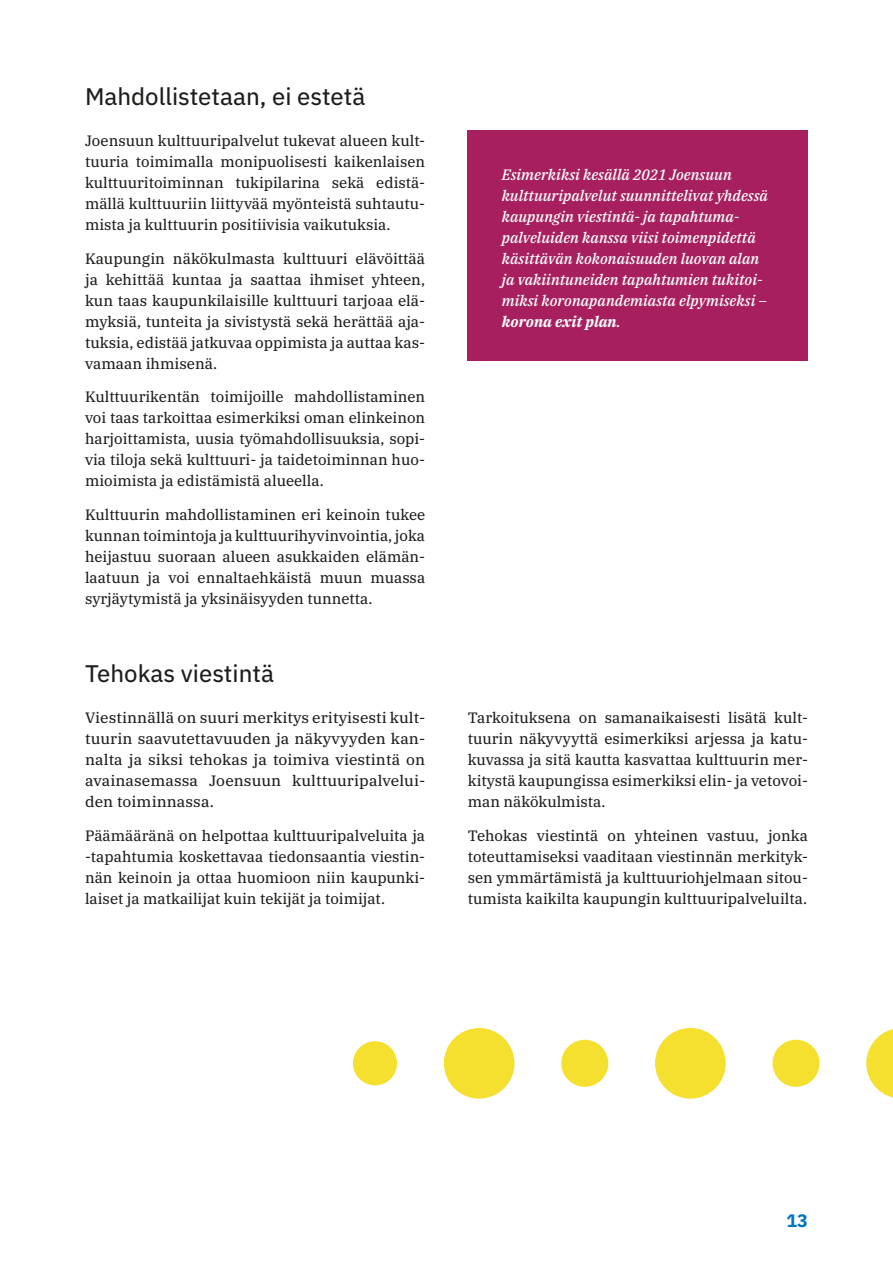
<style>
.page{position:relative;width:893px;height:1263px;background:#fff}
.page>*{position:absolute;margin:0;border:0;box-sizing:border-box;transform-origin:0 0}
.Otsikko_3{font:24px "IBM Plex Sans Text";color:#1d1d1b}
.t1{font:700 18px "IBM Plex Sans";color:#0075bf}
.Leipis{font:15px/21px "IBM Plex Serif Text";color:#1d1d1b;text-align:justify}
.Musta_nostoboksi{font:italic 500 15px/21px "IBM Plex Serif";color:#fff}
.Leipis-2{font:15px/21px "IBM Plex Serif Text";color:#1d1d1b;text-align:justify;scale:1.04 1}
.s1{font-weight:700}
</style>
<div class="page">
<div style="left:468px;top:130px;width:340px;height:231px;background:#a71f5e"></div>
<div style="left:444px;top:1028px;width:70px;height:70px;background:#f5e030;border-radius:50%"></div>
<svg style="left:866px;top:1029px;width:27px;height:69px"></svg>
<div style="left:655px;top:1028px;width:71px;height:70px;background:#f5e030;border-radius:50%"></div>
<div style="left:353px;top:1041px;width:44px;height:44px;background:#f5e030;border-radius:50%"></div>
<div style="left:561px;top:1040px;width:47px;height:47px;background:#f5e030;border-radius:50%"></div>
<div style="left:772px;top:1040px;width:47px;height:47px;background:#f5e030;border-radius:50%"></div>
<h4 class="Otsikko_3" style="left:85px;top:78px;width:282px">Mahdollistetaan, ei estetä</h4>
<p class="Leipis" style="left:85px;top:129px;width:342px">Joensuun kulttuuripalvelut tukevat alueen kult&shy;tuuria toimimalla monipuolisesti kaikenlaisen kulttuuritoiminnan tukipilarina sekä edistä&shy;mällä kulttuuriin liittyvää myönteistä suhtautu&shy;mista ja kulttuurin positiivisia vaikutuksia.</p>
<p class="Leipis" style="left:85px;top:247px;width:342px">Kaupungin näkökulmasta kulttuuri elävöittää ja kehittää kuntaa ja saattaa ihmiset yhteen, kun taas kaupunkilaisille kulttuuri tarjoaa elä&shy;myksiä, tunteita ja sivistystä sekä herättää aja&shy;tuksia, edistää jatkuvaa oppimista ja auttaa kas&shy;vamaan ihmisenä.</p>
<p class="Leipis" style="left:85px;top:385px;width:342px">Kulttuurikentän toimijoille mahdollistaminen voi taas tarkoittaa esimerkiksi oman elinkeinon harjoittamista, uusia työmahdollisuuksia, sopi&shy;via tiloja sekä kulttuuri- ja taidetoiminnan huo&shy;mioimista ja edistämistä alueella.</p>
<p class="Leipis" style="left:85px;top:503px;width:342px">Kulttuurin mahdollistaminen eri keinoin tukee kunnan toimintoja ja kulttuurihyvinvointia, joka heijastuu suoraan alueen asukkaiden elämän&shy;laatuun ja voi ennaltaehkäistä muun muassa syrjäytymistä ja yksinäisyyden tunnetta.</p>
<h4 class="Otsikko_3" style="left:85px;top:655px;width:190px">Tehokas viestintä</h4>
<p class="Leipis-2" style="left:85px;top:706px;width:329px">Viestinnällä on suuri merkitys erityisesti kult&shy;tuurin saavutettavuuden ja näkyvyyden kan&shy;nalta ja siksi tehokas ja toimiva viestintä on avainasemassa Joensuun kulttuuripalvelui&shy;den toiminnassa.</p>
<p class="Leipis" style="left:85px;top:823px;width:342px">Päämääränä on helpottaa kulttuuripalveluita ja -tapahtumia koskettavaa tiedonsaantia viestin&shy;nän keinoin ja ottaa huomioon niin kaupunki&shy;laiset ja matkailijat kuin tekijät ja toimijat.</p>
<p class="Musta_nostoboksi" style="left:502px;top:163px;width:268px">Esimerkiksi kesällä 2021 Joensuun kulttuuripalvelut suunnittelivat yhdessä kaupungin viestintä- ja tapahtuma&shy;palveluiden kanssa viisi toimenpidettä käsittävän kokonaisuuden luovan alan ja vakiintuneiden tapahtumien tukitoi&shy;miksi koronapandemiasta elpymiseksi – <span class="s1">korona exit plan</span>.</p>
<p class="Leipis" style="left:468px;top:706px;width:342px">Tarkoituksena on samanaikaisesti lisätä kult&shy;tuurin näkyvyyttä esimerkiksi arjessa ja katu&shy;kuvassa ja sitä kautta kasvattaa kulttuurin mer&shy;kitystä kaupungissa esimerkiksi elin- ja vetovoi&shy;man näkökulmista.</p>
<p class="Leipis" style="left:468px;top:823px;width:342px">Tehokas viestintä on yhteinen vastuu, jonka toteuttamiseksi vaaditaan viestinnän merkityk&shy;sen ymmärtämistä ja kulttuuriohjelmaan sitou&shy;tumista kaikilta kaupungin kulttuuripalveluilta.</p>
<p class="t1" style="left:786px;top:1207px;width:23px">13</p>
</div>
